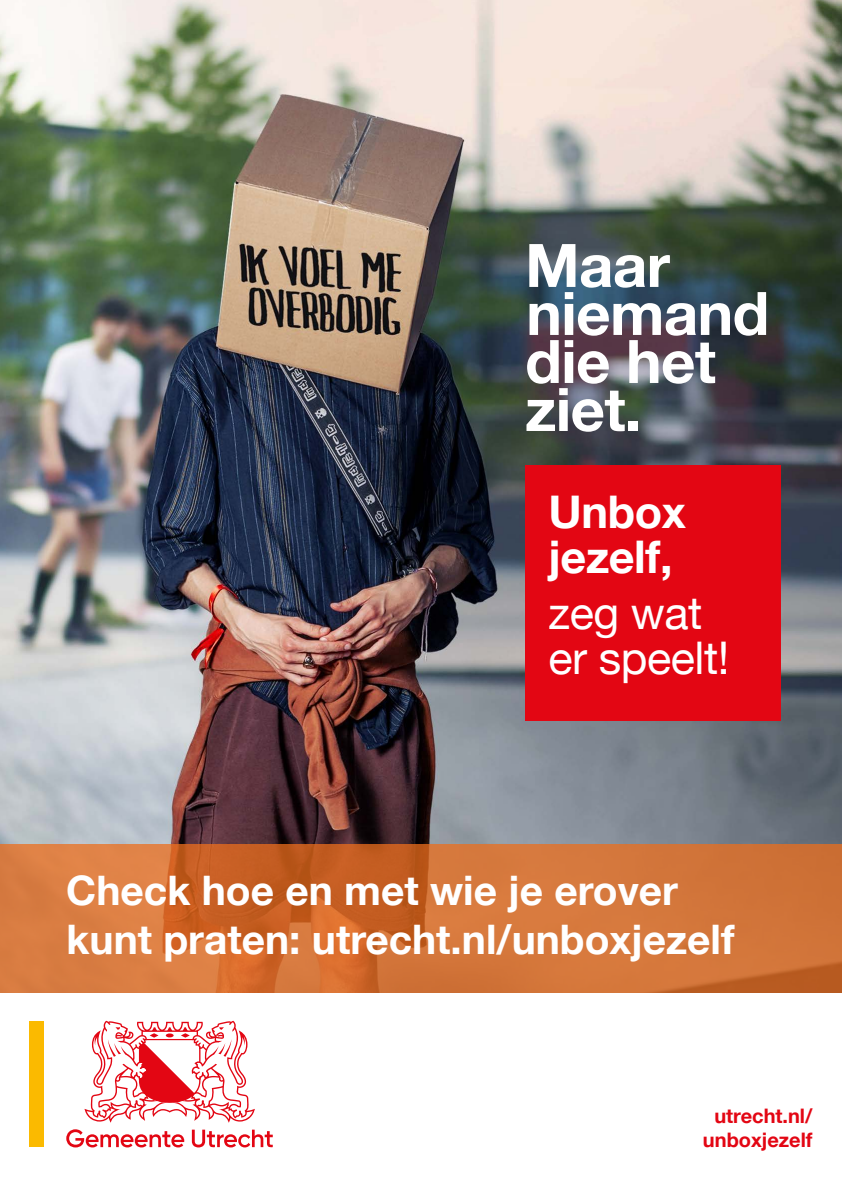
<style>
.page{position:relative;width:842px;height:1191px;background:#fff}
.page>*{position:absolute;margin:0;border:0;box-sizing:border-box;transform-origin:0 0}
.t1{font:700 60px/48px "Helvetica Neue";letter-spacing:-.01em;color:#fff}
.t2{font:45px "Helvetica Neue";letter-spacing:-.01em;color:#fff}
.t3{font:700 45px "Helvetica Neue";letter-spacing:-.01em;color:#fff}
.t4{font:700 40.7px/48.8px "Helvetica Neue";color:#fff}
.t5{font:700 20px/24px "Helvetica Neue";color:#e30613;text-align:center}
</style>
<div class="page">
<img style="left:0;top:0;width:842px;height:843px">
<div style="left:29px;top:1021px;width:15px;height:126px;background:#fbba00"></div>
<svg style="left:84px;top:1020px;width:171px;height:102px"></svg>
<svg style="left:66px;top:1129px;width:118px;height:18px"></svg>
<svg style="left:192px;top:1129px;width:81px;height:18px"></svg>
<div style="left:525px;top:465px;width:255px;height:255px;background:#e30613"></div>
<svg style="left:0;top:843px;width:842px;height:149px;background:#d17236"></svg>
<h1 class="t1" style="left:525px;top:243px;width:246px">Maar niemand die het ziet.</h1>
<p class="t3" style="left:549px;top:477px;width:139px">Unbox</p>
<p class="t3" style="left:549px;top:522px;width:125px">jezelf,</p>
<p class="t2" style="left:549px;top:580px;width:155px">zeg wat</p>
<p class="t2" style="left:549px;top:625px;width:182px">er speelt!</p>
<p class="t4" style="left:66px;top:867px;width:670px">Check hoe en met wie je erover kunt praten: utrecht.nl/unboxjezelf</p>
<p class="t5" style="left:703px;top:1104px;width:111px">utrecht.nl/ unboxjezelf</p>
</div>
